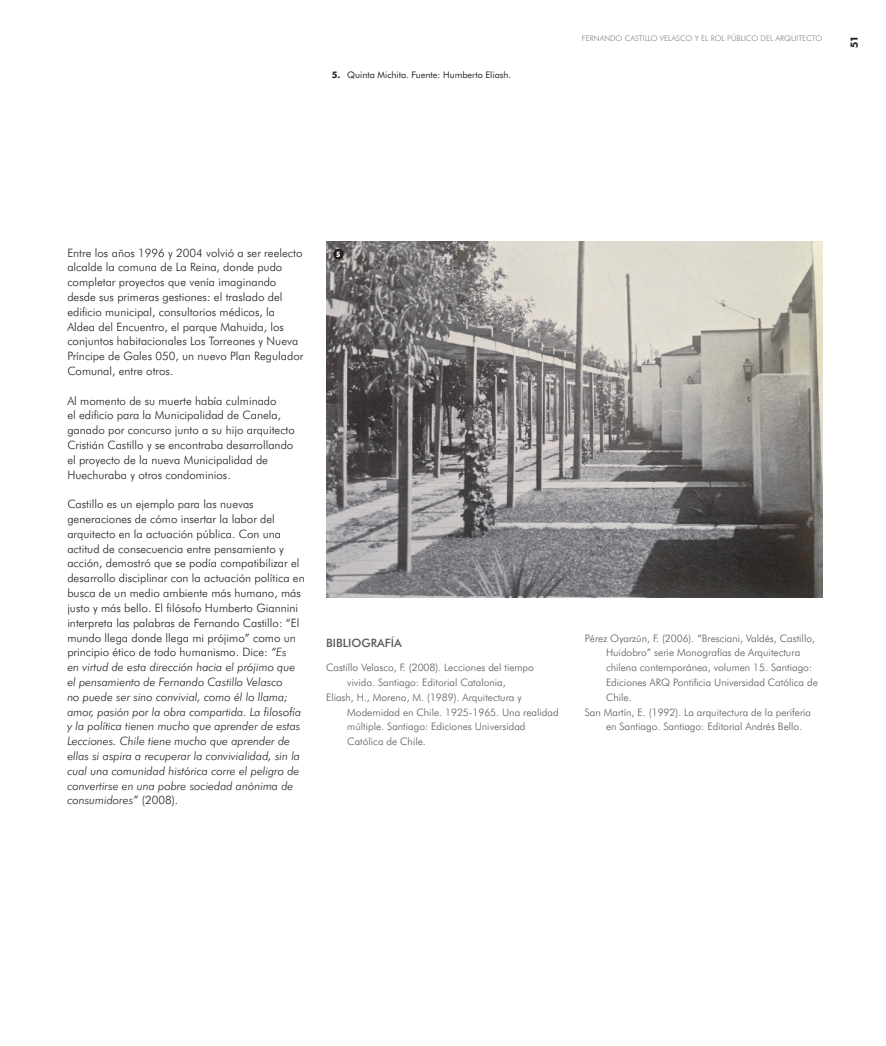
<style>
.page{position:relative;width:886px;height:1046px;background:#fff}
.page>*{position:absolute;margin:0;border:0;box-sizing:border-box;transform-origin:0 0}
.TEXTO_GENERAL_Texto{font:300 11.5px/14.8px "Futura BT";color:#231f20}
.BIBLIOGRAFÍA_Título{font:500 11.5px "Futura BT";color:#57585a}
.BIBLIOGRAFÍA_Texto{font:300 10.25px/14.8px "Futura BT";color:#57585a}
.t1{font:700 10px "Futura BT";color:#231f20}
.IMÁGENES_Lecturas{font:9px "Futura BT";color:#231f20}
.CABEZAL_Artículos{font:300 7.75px "Futura BT";color:#808285}
.IMÁGENES_Número_en_c{font:900 condensed 7.5px "Futura BT";color:#fff}
.s1{font-weight:700}
.s2{font-style:italic}
</style>
<div class="page">
<img style="left:326px;top:242px;width:496px;height:355px">
<div style="left:333px;top:249px;width:11px;height:10px;background:#231f20;border-radius:50%"></div>
<p class="IMÁGENES_Lecturas" style="left:332px;top:69px;width:181px"><span class="s1">5.</span> Quinta Michita. Fuente: Humberto Eliash.</p>
<p class="CABEZAL_Artículos" style="left:582px;top:34px;width:242px">FERNANDO CASTILLO VELASCO Y EL ROL PÚBLICO DEL ARQUITECTO</p>
<p class="t1" style="left:848px;top:48px;width:14px;rotate:-90deg">51</p>
<p class="TEXTO_GENERAL_Texto" style="left:67px;top:245px;width:238px">Entre los años 1996 y 2004 volvió a ser reelecto alcalde la comuna de La Reina, donde pudo completar proyectos que venía imaginando desde sus primeras gestiones: el traslado del edificio municipal, consultorios médicos, la Aldea del Encuentro, el parque Mahuida, los conjuntos habitacionales Los Torreones y Nueva Príncipe de Gales 050, un nuevo Plan Regulador Comunal, entre otros.</p>
<p class="TEXTO_GENERAL_Texto" style="left:67px;top:393px;width:229px">Al momento de su muerte había culminado<br>el edificio para la Municipalidad de Canela, ganado por concurso junto a su hijo arquitecto Cristián Castillo y se encontraba desarrollando el proyecto de la nueva Municipalidad de Huechuraba y otros condominios.</p>
<p class="TEXTO_GENERAL_Texto" style="left:67px;top:496px;width:239px">Castillo es un ejemplo para las nuevas generaciones de cómo insertar la labor del arquitecto en la actuación pública. Con una actitud de consecuencia entre pensamiento y acción, demostró que se podía compatibilizar el desarrollo disciplinar con la actuación política en busca de un medio ambiente más humano, más justo y más bello. El filósofo Humberto Giannini interpreta las palabras de Fernando Castillo: “El mundo llega donde llega mi prójimo” como un principio ético de todo humanismo. Dice: <span class="s2">“Es<br>en virtud de esta dirección hacia el prójimo que el pensamiento de Fernando Castillo Velasco<br>no puede ser sino convivial, como él lo llama; amor, pasión por la obra compartida. La filosofía y la política tienen mucho que aprender de estas Lecciones. Chile tiene mucho que aprender de ellas si aspira a recuperar la convivialidad, sin la cual una comunidad histórica corre el peligro de convertirse en una pobre sociedad anónima de consumidores”</span> (2008).</p>
<p class="IMÁGENES_Número_en_c" style="left:337px;top:250px;width:5px">5</p>
<p class="BIBLIOGRAFÍA_Título" style="left:326px;top:635px;width:77px">BIBLIOGRAFÍA</p>
<p class="BIBLIOGRAFÍA_Texto" style="left:347px;top:660px;width:188px;text-indent:-21px">Castillo Velasco, F. (2008). Lecciones del tiempo vivido. Santiago: Editorial Catalonia,</p>
<p class="BIBLIOGRAFÍA_Texto" style="left:347px;top:689px;width:213px;text-indent:-21px">Eliash, H., Moreno, M. (1989). Arquitectura y Modernidad en Chile. 1925-1965. Una realidad múltiple. Santiago: Ediciones Universidad Católica de Chile.</p>
<p class="BIBLIOGRAFÍA_Texto" style="left:606px;top:630px;width:213px;text-indent:-21px">Pérez Oyarzún, F. (2006). “Bresciani, Valdés, Castillo, Huidobro” serie Monografías de Arquitectura chilena contemporánea, volumen 15. Santiago:<br>Ediciones ARQ Pontificia Universidad Católica de Chile.</p>
<p class="BIBLIOGRAFÍA_Texto" style="left:606px;top:704px;width:207px;text-indent:-21px">San Martín, E. (1992). La arquitectura de la periferia en Santiago. Santiago: Editorial Andrés Bello.</p>
</div>
